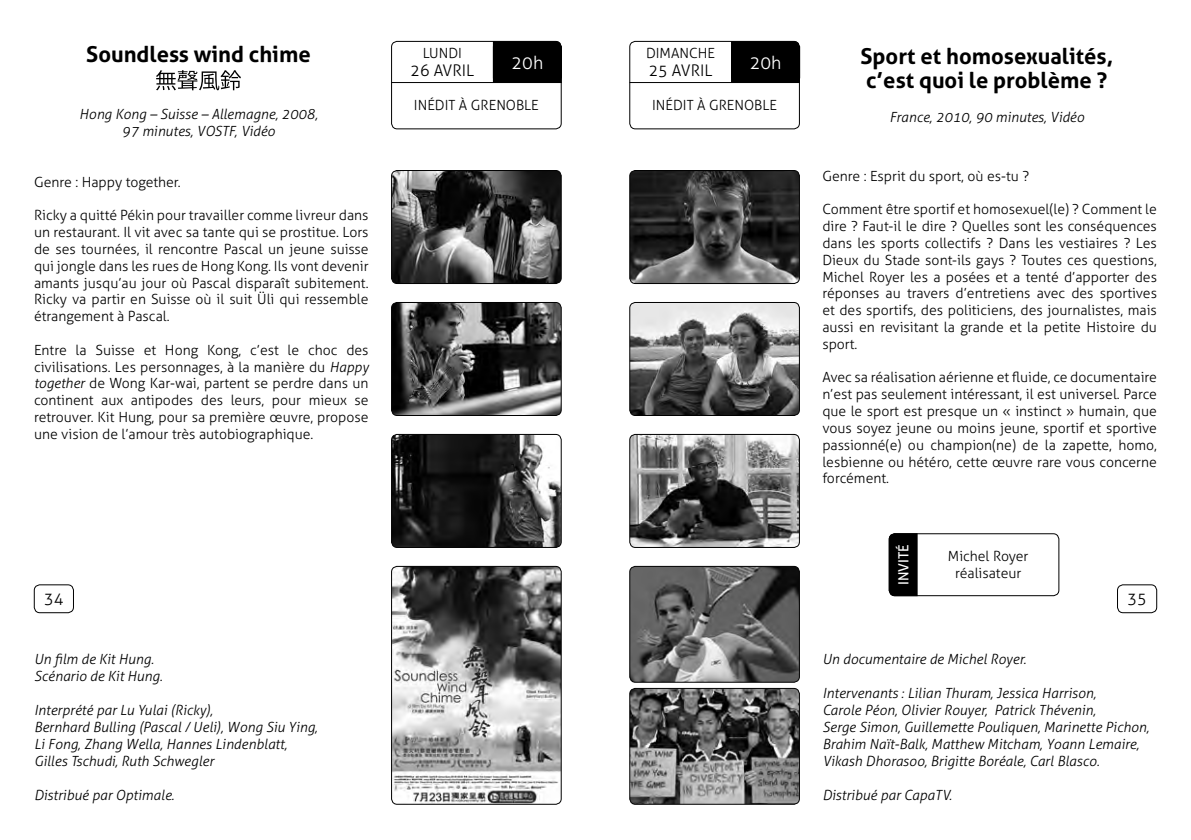
<style>
.page{position:relative;width:1191px;height:840px;background:#fff}
.page>*{position:absolute;margin:0;border:0;box-sizing:border-box;transform-origin:0 0}
.t1{font:700 22px/24px "Aller";color:#000}
.t2{font:300 18px "Aller";color:#fff}
.t3{font:300 16px "Aller";color:#000}
.t4{font:300 14px/16.8px "Aller";color:#000;text-align:justify}
.t5{font:italic 300 14px/17px "Aller";color:#000}
.t6{font:14px "Aller";color:#fff}
.s1{font-style:italic}
</style>
<div class="page">
<div style="left:34px;top:584px;width:40px;height:28px;border:1px solid #000;border-radius:6px"></div>
<div style="left:1117px;top:584px;width:40px;height:28px;border:1px solid #000;border-radius:6px"></div>
<div style="left:629px;top:41px;width:170px;height:88px;border:1px solid #000;border-radius:6px"></div>
<hr style="left:629px;top:82px;width:170px;height:1px;background:#000">
<div style="left:731px;top:41px;width:69px;height:42px;background:#000"></div>
<div style="left:731px;top:47px;width:68px;height:31px;border:1px solid #000"></div>
<div style="left:391px;top:41px;width:170px;height:88px;border:1px solid #000;border-radius:6px"></div>
<hr style="left:391px;top:82px;width:170px;height:1px;background:#000">
<div style="left:493px;top:41px;width:69px;height:42px;background:#000"></div>
<div style="left:493px;top:47px;width:68px;height:31px;border:1px solid #000"></div>
<img style="left:630px;top:689px;width:169px;height:114px">
<div style="left:629px;top:687px;width:170px;height:117px;border:1px solid #000;border-radius:6px"></div>
<img style="left:630px;top:434px;width:169px;height:113px">
<div style="left:629px;top:434px;width:170px;height:113px;border:1px solid #000;border-radius:6px"></div>
<img style="left:630px;top:302px;width:169px;height:113px">
<div style="left:629px;top:302px;width:170px;height:113px;border:1px solid #000;border-radius:6px"></div>
<img style="left:630px;top:170px;width:169px;height:113px">
<div style="left:629px;top:170px;width:170px;height:113px;border:1px solid #000;border-radius:6px"></div>
<img style="left:391px;top:434px;width:170px;height:113px">
<div style="left:391px;top:434px;width:170px;height:113px;border:1px solid #000;border-radius:6px"></div>
<img style="left:391px;top:302px;width:170px;height:113px">
<div style="left:391px;top:302px;width:170px;height:113px;border:1px solid #000;border-radius:6px"></div>
<img style="left:391px;top:170px;width:170px;height:113px">
<div style="left:391px;top:170px;width:170px;height:113px;border:1px solid #000;border-radius:6px"></div>
<img style="left:391px;top:566px;width:170px;height:237px">
<div style="left:391px;top:566px;width:170px;height:238px;border:1px solid #000;border-radius:6px"></div>
<svg style="left:156px;top:70px;width:85px;height:20px"></svg>
<div style="left:889px;top:533px;width:170px;height:62px;border:1px solid #000;border-radius:6px"></div>
<div style="left:888px;top:533px;width:29px;height:63px;background:#000"></div>
<img style="left:630px;top:566px;width:169px;height:115px">
<div style="left:629px;top:566px;width:170px;height:116px;border:1px solid #000;border-radius:6px"></div>
<h1 class="t1" style="left:86px;top:42px;width:226px">Soundless wind chime</h1>
<p class="t5" style="left:79px;top:105px;width:240px;text-align:center">Hong Kong – Suisse – Allemagne, 2008,<br>97 minutes, VOSTF, Vidéo</p>
<p class="t4" style="left:34px;top:173px;width:148px">Genre : Happy together.</p>
<p class="t4" style="left:34px;top:207px;width:336px">Ricky a quitté Pékin pour travailler comme livreur dans un restaurant. Il vit avec sa tante qui se prostitue. Lors de ses tournées, il rencontre Pascal un jeune suisse qui jongle dans les rues de Hong Kong. Ils vont devenir amants jusqu’au jour où Pascal disparaît subitement.<br>Ricky va partir en Suisse où il suit Üli qui ressemble étrangement à Pascal.</p>
<p class="t4" style="left:34px;top:341px;width:336px">Entre la Suisse et Hong Kong, c’est le choc des civilisations. Les personnages, à la manière du <span class="s1">Happy together</span> de Wong Kar-wai, partent se perdre dans un continent aux antipodes des leurs, pour mieux se retrouver. Kit Hung, pour sa première œuvre, propose une vision de l’amour très autobiographique.</p>
<p class="t4" style="left:423px;top:45px;width:41px">LUNDI</p>
<p class="t3" style="left:410px;top:61px;width:65px">26 AVRIL</p>
<p class="t2" style="left:511px;top:52px;width:33px">20h</p>
<p class="t4" style="left:414px;top:97px;width:8px">inédit</p>
<p class="t4" style="left:459px;top:97px;width:31px">à Grenoble</p>
<p class="t4" style="left:646px;top:45px;width:70px">DIMANCHE</p>
<p class="t3" style="left:648px;top:61px;width:65px">25 AVRIL</p>
<p class="t2" style="left:749px;top:52px;width:33px">20h</p>
<p class="t4" style="left:652px;top:97px;width:8px">inédit</p>
<p class="t4" style="left:697px;top:97px;width:31px">à Grenoble</p>
<h1 class="t1" style="left:860px;top:44px;width:254px">Sport et homosexualités, c’est quoi le problème ?</h1>
<p class="t5" style="left:889px;top:108px;width:196px">France, 2010, 90 minutes, Vidéo</p>
<p class="t4" style="left:822px;top:167px;width:208px">Genre : Esprit du sport, où es-tu ?</p>
<p class="t4" style="left:822px;top:201px;width:336px">Comment être sportif et homosexuel(le) ? Comment le dire ? Faut-il le dire ? Quelles sont les conséquences dans les sports collectifs ? Dans les vestiaires ? Les Dieux du Stade sont-ils gays ? Toutes ces questions, Michel Royer les a posées et a tenté d’apporter des réponses au travers d’entretiens avec des sportives et des sportifs, des politiciens, des journalistes, mais aussi en revisitant la grande et la petite Histoire du sport.</p>
<p class="t4" style="left:822px;top:369px;width:336px">Avec sa réalisation aérienne et fluide, ce documentaire n’est pas seulement intéressant, il est universel. Parce que le sport est presque un « instinct » humain, que vous soyez jeune ou moins jeune, sportif et sportive passionné(e) ou champion(ne) de la zapette, homo, lesbienne ou hétéro, cette œuvre rare vous concerne forcément.</p>
<p class="t6" style="left:895px;top:585px;width:42px;rotate:-90deg">INVITÉ</p>
<p class="t4" style="left:948px;top:547px;width:82px;text-align:center">Michel Royer réalisateur</p>
<p class="t3" style="left:44px;top:588px;width:21px">34</p>
<p class="t3" style="left:1127px;top:588px;width:21px">35</p>
<p class="t5" style="left:34px;top:650px;width:130px">Un film de Kit Hung.<br>Scénario de Kit Hung.</p>
<p class="t5" style="left:34px;top:701px;width:285px">Interprété par Lu Yulai (Ricky),<br>Bernhard Bulling (Pascal / Ueli), Wong Siu Ying, Li Fong, Zhang Wella, Hannes Lindenblatt, Gilles Tschudi, Ruth Schwegler</p>
<p class="t5" style="left:34px;top:786px;width:142px">Distribué par Optimale.</p>
<p class="t5" style="left:822px;top:650px;width:205px">Un documentaire de Michel Royer.</p>
<p class="t5" style="left:822px;top:684px;width:328px">Intervenants : Lilian Thuram, Jessica Harrison,<br>Carole Péon, Olivier Rouyer, Patrick Thévenin,<br>Serge Simon, Guillemette Pouliquen, Marinette Pichon, Brahim Naït-Balk, Matthew Mitcham, Yoann Lemaire, Vikash Dhorasoo, Brigitte Boréale, Carl Blasco.</p>
<p class="t5" style="left:822px;top:786px;width:131px">Distribué par CapaTV.</p>
</div>
